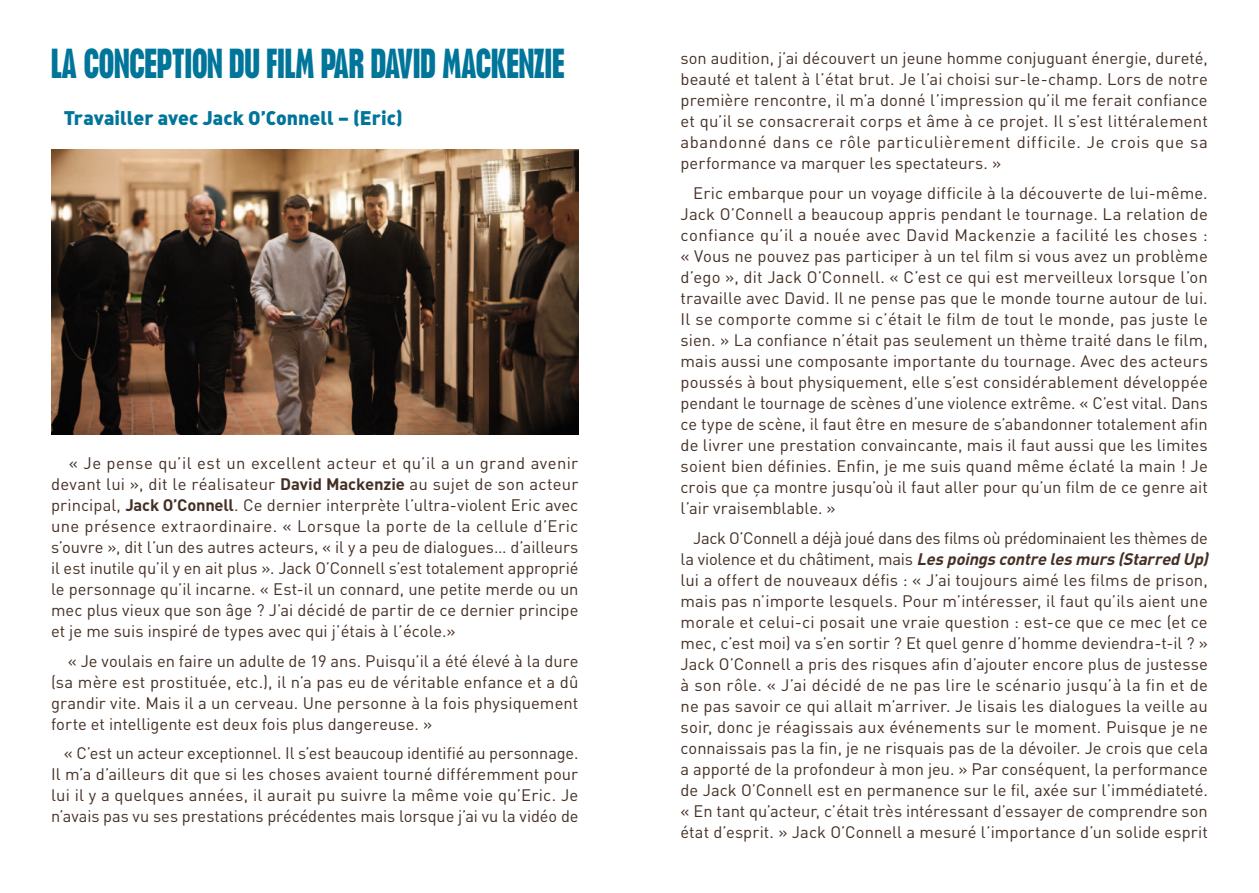
<style>
.page{position:relative;width:1259px;height:893px;background:#fff}
.page>*{position:absolute;margin:0;border:0;box-sizing:border-box;transform-origin:0 0}
.Titres{font:700 condensed 38.7px "Placard";letter-spacing:-.01em;color:#00759a;scale:.82 1}
.Sous_titre{font:19.5px "DIN Black Alternate";color:#00759a}
.Texte_Courant{font:16.5px/21px "DIN";letter-spacing:.005em;color:#443025;text-align:justify}
.s1{font-weight:700}
.s2{font-weight:700;font-style:italic}
</style>
<div class="page">
<img style="left:51px;top:150px;width:527px;height:284px">
<p class="Titres" style="left:51px;top:41px;width:628px">LA CONCEPTION DU FILM PAR DAVID MACKENZIE</p>
<p class="Sous_titre" style="left:64px;top:105px;width:341px">Travailler avec Jack O’Connell – (Eric)</p>
<p class="Texte_Courant" style="left:51px;top:453px;width:529px;text-indent:18px">« Je pense qu’il est un excellent acteur et qu’il a un grand avenir devant lui », dit le réalisateur <span class="s1">David Mackenzie</span> au sujet de son acteur principal, <span class="s1">Jack O’Connell</span>. Ce dernier interprète l’ultra-violent Eric avec une présence extraordinaire. « Lorsque la porte de la cellule d’Eric s’ouvre », dit l’un des autres acteurs, « il y a peu de dialogues… d’ailleurs il est inutile qu’il y en ait plus ». Jack O’Connell s’est totalement approprié le personnage qu’il incarne. « Est-il un connard, une petite merde ou un mec plus vieux que son âge ? J’ai décidé de partir de ce dernier principe et je me suis inspiré de types avec qui j’étais à l’école.»</p>
<p class="Texte_Courant" style="left:51px;top:650px;width:529px;text-indent:17px">« Je voulais en faire un adulte de 19 ans. Puisqu’il a été élevé à la dure (sa mère est prostituée, etc.), il n’a pas eu de véritable enfance et a dû grandir vite. Mais il a un cerveau. Une personne à la fois physiquement forte et intelligente est deux fois plus dangereuse. »</p>
<p class="Texte_Courant" style="left:51px;top:743px;width:529px;text-indent:13px">« C’est un acteur exceptionnel. Il s’est beaucoup identifié au personnage.<br>Il m’a d’ailleurs dit que si les choses avaient tourné différemment pour lui il y a quelques années, il aurait pu suivre la même voie qu’Eric. Je n’avais pas vu ses prestations précédentes mais lorsque j’ai vu la vidéo de</p>
<p class="Texte_Courant" style="left:680px;top:48px;width:529px">son audition, j’ai découvert un jeune homme conjuguant énergie, dureté, beauté et talent à l’état brut. Je l’ai choisi sur-le-champ. Lors de notre première rencontre, il m’a donné l’impression qu’il me ferait confiance et qu’il se consacrerait corps et âme à ce projet. Il s’est littéralement abandonné dans ce rôle particulièrement difficile. Je crois que sa performance va marquer les spectateurs. »</p>
<p class="Texte_Courant" style="left:680px;top:182px;width:529px;text-indent:13px">Eric embarque pour un voyage difficile à la découverte de lui-même.<br>Jack O’Connell a beaucoup appris pendant le tournage. La relation de confiance qu’il a nouée avec David Mackenzie a facilité les choses : « Vous ne pouvez pas participer à un tel film si vous avez un problème d’ego », dit Jack O’Connell. « C’est ce qui est merveilleux lorsque l’on travaille avec David. Il ne pense pas que le monde tourne autour de lui.<br>Il se comporte comme si c’était le film de tout le monde, pas juste le sien. » La confiance n’était pas seulement un thème traité dans le film, mais aussi une composante importante du tournage. Avec des acteurs poussés à bout physiquement, elle s’est considérablement développée pendant le tournage de scènes d’une violence extrême. « C’est vital. Dans ce type de scène, il faut être en mesure de s’abandonner totalement afin de livrer une prestation convaincante, mais il faut aussi que les limites soient bien définies. Enfin, je me suis quand même éclaté la main ! Je crois que ça montre jusqu’où il faut aller pour qu’un film de ce genre ait l’air vraisemblable. »</p>
<p class="Texte_Courant" style="left:680px;top:527px;width:533px;text-align:center">Jack O’Connell a déjà joué dans des films où prédominaient les thèmes de<br>l a v i o l e n c e e t d u c h â t i m e n t , m a i s <span class="s2">Lespoingscontre lesmurs(Starred Up) </span>lui a offert de nouveaux défis : « J’ai toujours aimé les films de prison, mais pas n’importe lesquels. Pour m’intéresser, il faut qu’ils aient une morale et celui-ci posait une vraie question : est-ce que ce mec (et ce mec, c’est moi) va s’en sortir ? Et quel genre d’homme deviendra-t-il ? » Jack O’Connell a pris des risques afin d’ajouter encore plus de justesse à son rôle. « J’ai décidé de ne pas lire le scénario jusqu’à la fin et de ne pas savoir ce qui allait m’arriver. Je lisais les dialogues la veille au soir, donc je réagissais aux événements sur le moment. Puisque je ne connaissais pas la fin, je ne risquais pas de la dévoiler. Je crois que cela a apporté de la profondeur à mon jeu. » Par conséquent, la performance de Jack O’Connell est en permanence sur le fil, axée sur l’immédiateté. « En tant qu’acteur, c’était très intéressant d’essayer de comprendre son état d’esprit. » Jack O’Connell a mesuré l’importance d’un solide esprit</p>
</div>
